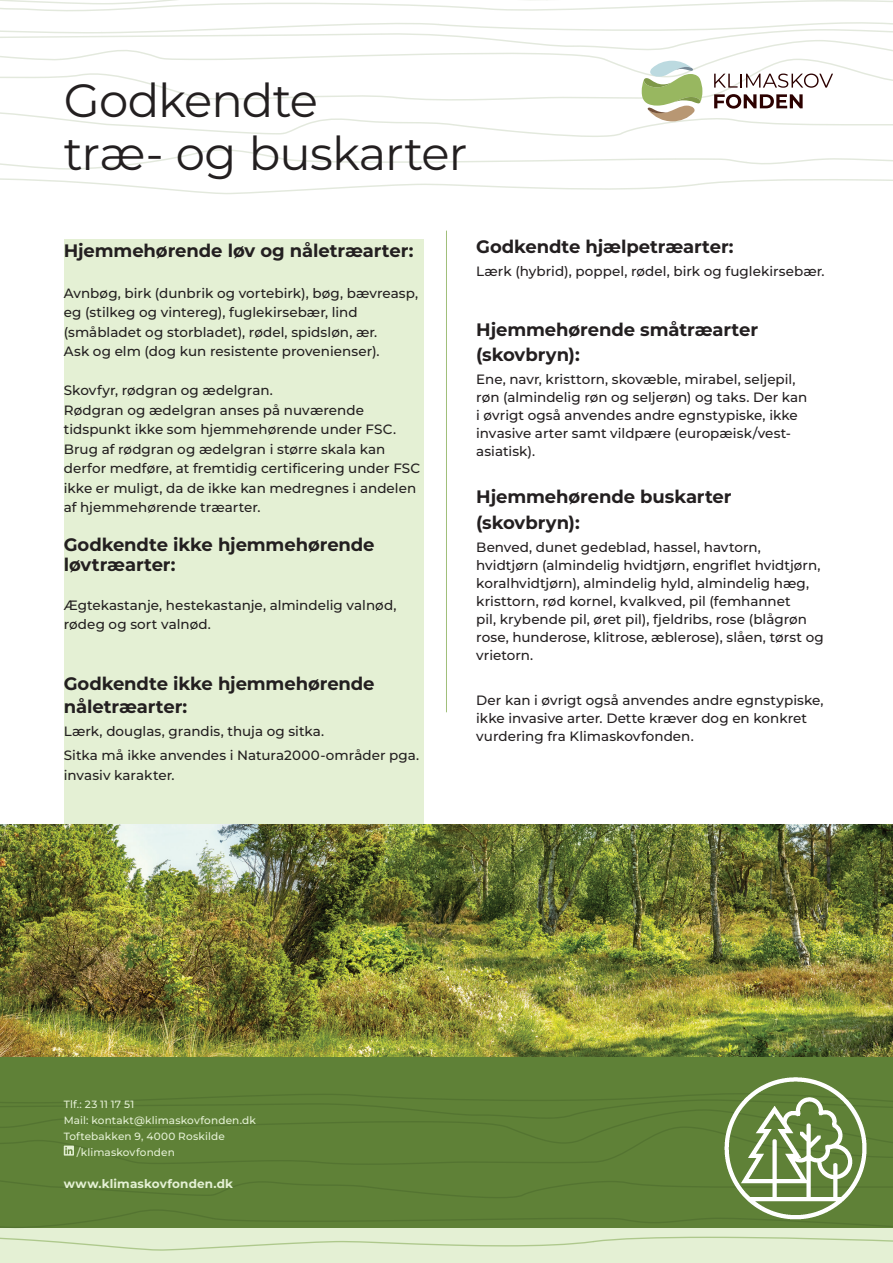
<style>
.page{position:relative;width:893px;height:1263px;background:#fff}
.page>*{position:absolute;margin:0;border:0;box-sizing:border-box;transform-origin:0 0}
.t1{font:46.65px/52.8px "Montserrat";letter-spacing:-.02em;color:#231f20}
.t2{font:700 18px/25.5px "Montserrat";letter-spacing:-.005em;color:#231f20}
.t3{font:500 13.5px/18px "Montserrat";color:#231f20}
.t4{font:700 12px "Montserrat";letter-spacing:.01em;color:#e4f0d4}
.t5{font:500 10.5px "Montserrat";letter-spacing:.015em;color:#e4f0d4}
</style>
<div class="page">
<div style="left:0;top:1054px;width:893px;height:174px;background:#5f8137"></div>
<svg style="left:0;top:22px;width:893px;height:172px"></svg>
<svg style="left:642px;top:61px;width:60px;height:60px"></svg>
<svg style="left:714px;top:94px;width:89px;height:15px"></svg>
<svg style="left:714px;top:74px;width:119px;height:14px"></svg>
<svg style="left:0;top:0;width:893px;height:11px"></svg>
<div style="left:64px;top:239px;width:360px;height:585px;background:#e4f0d4"></div>
<hr style="left:446px;top:231px;width:1px;height:481px;background:#a1bf7b">
<div style="left:0;top:1228px;width:893px;height:35px;background:#e4f0d4"></div>
<svg style="left:64px;top:1145px;width:10px;height:10px"></svg>
<img style="left:724px;top:1077px;width:143px;height:142px">
<img style="left:0;top:824px;width:893px;height:232px">
<h1 class="t1" style="left:64px;top:73px;width:405px">Godkendte<br>træ- og buskarter</h1>
<h2 class="t2" style="left:64px;top:237px;width:351px">Hjemmehørende løv og nåletræarter:</h2>
<p class="t3" style="left:64px;top:283px;width:356px;line-height:19.5px">Avnbøg, birk (dunbrik og vortebirk), bøg, bævreasp, eg (stilkeg og vintereg), fuglekirsebær, lind (småbladet og storbladet), rødel, spidsløn, ær.<br>Ask og elm (dog kun resistente provenienser).</p>
<p class="t3" style="left:64px;top:380px;width:358px;line-height:19.5px">Skovfyr, rødgran og ædelgran.<br>Rødgran og ædelgran anses på nuværende tidspunkt ikke som hjemmehørende under FSC.<br>Brug af rødgran og ædelgran i større skala kan derfor medføre, at fremtidig certificering under FSC ikke er muligt, da de ikke kan medregnes i andelen af hjemmehørende træarter.</p>
<h2 class="t2" style="left:64px;top:535px;width:312px;line-height:19.5px">Godkendte ikke hjemmehørende løvtræarter:</h2>
<p class="t3" style="left:64px;top:595px;width:334px;line-height:19.5px">Ægtekastanje, hestekastanje, almindelig valnød, rødeg og sort valnød.</p>
<h2 class="t2" style="left:64px;top:672px;width:312px;line-height:22.5px">Godkendte ikke hjemmehørende nåletræarter:</h2>
<p class="t3" style="left:64px;top:719px;width:357px;line-height:23.7px">Lærk, douglas, grandis, thuja og sitka.<br>Sitka må ikke anvendes i Natura2000-områder pga.</p>
<p class="t3" style="left:64px;top:765px;width:112px">invasiv karakter.</p>
<h2 class="t2" style="left:476px;top:233px;width:259px">Godkendte hjælpetræarter:</h2>
<p class="t3" style="left:476px;top:262px;width:350px">Lærk (hybrid), poppel, rødel, birk og fuglekirsebær.</p>
<h2 class="t2" style="left:476px;top:316px;width:283px">Hjemmehørende småtræarter (skovbryn):</h2>
<p class="t3" style="left:476px;top:369px;width:333px">Ene, navr, kristtorn, skovæble, mirabel, seljepil, røn (almindelig røn og seljerøn) og taks. Der kan i øvrigt også anvendes andre egnstypiske, ikke invasive arter samt vildpære (europæisk/vest&shy;asiatisk).</p>
<h2 class="t2" style="left:476px;top:483px;width:257px">Hjemmehørende buskarter (skovbryn):</h2>
<p class="t3" style="left:476px;top:538px;width:349px">Benved, dunet gedeblad, hassel, havtorn, hvidtjørn (almindelig hvidtjørn, engriflet hvidtjørn, koralhvidtjørn), almindelig hyld, almindelig hæg, kristtorn, rød kornel, kvalkved, pil (femhannet<br>pil, krybende pil, øret pil), fjeldribs, rose (blågrøn rose, hunderose, klitrose, æblerose), slåen, tørst og vrietorn.</p>
<p class="t3" style="left:476px;top:691px;width:349px">Der kan i øvrigt også anvendes andre egnstypiske, ikke invasive arter. Dette kræver dog en konkret vurdering fra Klimaskovfonden.</p>
<p class="t5" style="left:64px;top:1097px;width:72px">Tlf.: 23 11 17 51</p>
<p class="t5" style="left:64px;top:1113px;width:194px">Mail: kontakt@klimaskovfonden.dk</p>
<p class="t5" style="left:64px;top:1129px;width:163px">Toftebakken 9, 4000 Roskilde</p>
<p class="t5" style="left:77px;top:1145px;width:100px">/klimaskovfonden</p>
<p class="t4" style="left:64px;top:1175px;width:171px">www.klimaskovfonden.dk</p>
</div>
